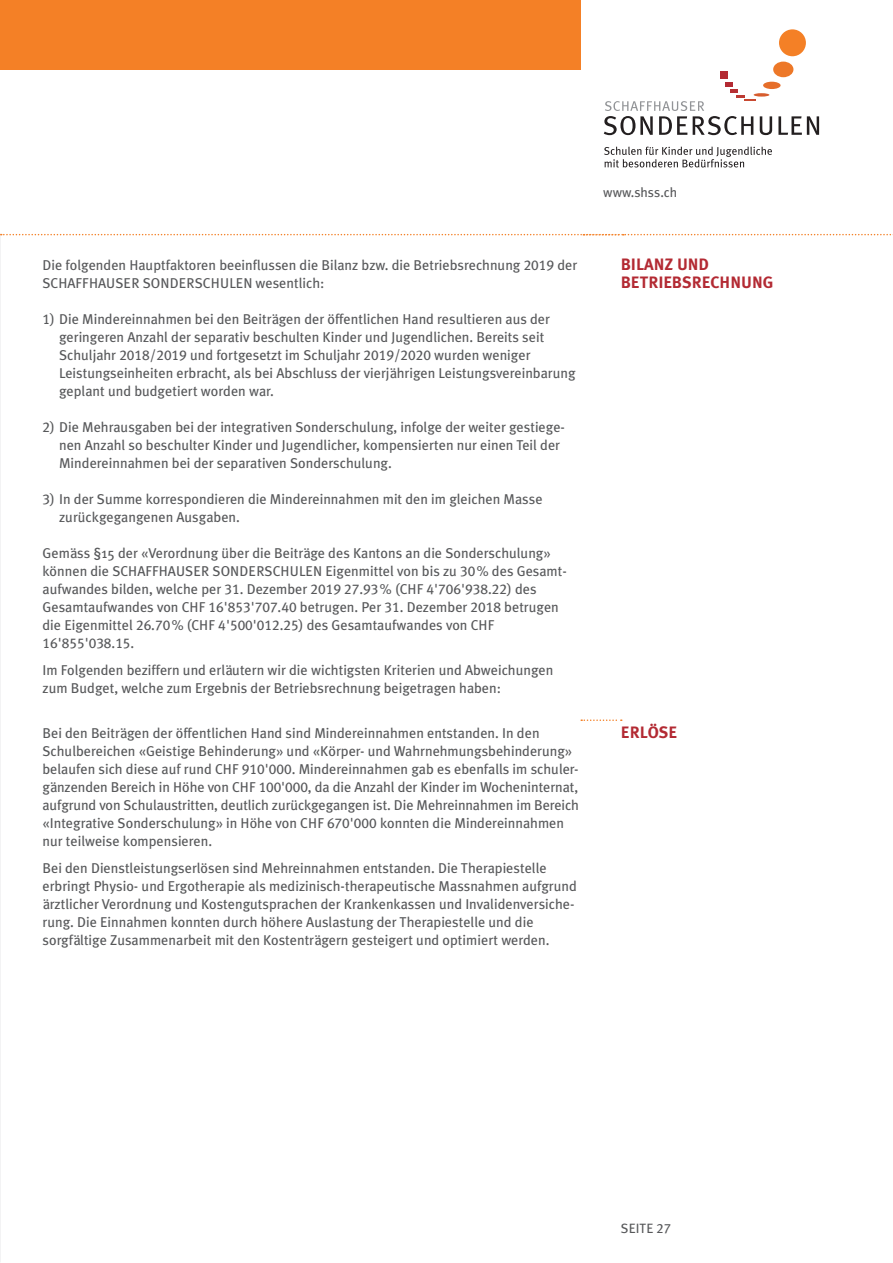
<style>
.page{position:relative;width:893px;height:1263px;background:#fff}
.page>*{position:absolute;margin:0;border:0;box-sizing:border-box;transform-origin:0 0}
.t1{font:16.5px/18px "Meta Plus Bold Caps";color:#b32a33}
.t2{font:14.25px/18px "Meta Plus";color:#57585a}
.t3{font:14.25px "Meta Plus Book Caps";color:#57585a}
.t4{font:13.5px "Meta Plus";color:#57585a}
.t5{font:13.5px "Meta Plus Book Caps";letter-spacing:.005em;color:#57585a}
.s1{font-family:"Meta Plus Book Caps"}
.s2{font-family:"Meta Plus"}
</style>
<div class="page">
<div style="left:0;top:0;width:581px;height:70px;background:#f48026"></div>
<svg style="left:778px;top:116px;width:41px;height:19px"></svg>
<div style="left:779px;top:29px;width:27px;height:27px;background:#f48026;border-radius:50%"></div>
<div style="left:773px;top:62px;width:20px;height:15px;background:#ed7828;border-radius:50%"></div>
<div style="left:763px;top:82px;width:18px;height:7px;background:#e66e2a;border-radius:50%"></div>
<svg style="left:604px;top:82px;width:168px;height:53px"></svg>
<div style="left:720px;top:71px;width:8px;height:8px;background:#b32a33"></div>
<svg style="left:604px;top:147px;width:168px;height:21px"></svg>
<img style="left:0;top:234px;width:1px;height:1029px">
<svg style="left:581px;top:719px;width:41px;height:2px"></svg>
<svg style="left:1px;top:234px;width:892px;height:2px"></svg>
<p class="t2" style="left:43px;top:256px;width:536px">Die folgenden Hauptfaktoren beeinflussen die Bilanz bzw. die Betriebsrechnung <span class="s1">2019</span> der<br>SCHAFFHAUSER SONDERSCHULEN wesentlich:</p>
<p class="t2" style="left:59px;top:310px;width:518px;text-indent:-17px"><span class="s1">1</span>) Die Mindereinnahmen bei den Beiträgen der öffentlichen Hand resultieren aus der geringeren Anzahl der separativ beschulten Kinder und Jugendlichen. Bereits seit Schuljahr <span class="s1">2018/2019</span> und fortgesetzt im Schuljahr <span class="s1">2019/2020</span> wurden weniger Leistungseinheiten erbracht, als bei Abschluss der vierjährigen Leistungsvereinbarung geplant und budgetiert worden war.</p>
<p class="t2" style="left:59px;top:418px;width:507px;text-indent:-17px"><span class="s1">2</span>) Die Mehrausgaben bei der integrativen Sonderschulung, infolge der weiter gestiege&shy;nen Anzahl so beschulter Kinder und Jugendlicher, kompensierten nur einen Teil der<br>Mindereinnahmen bei der separativen Sonderschulung.</p>
<p class="t2" style="left:59px;top:490px;width:485px;text-indent:-17px"><span class="s1">3</span>) In der Summe korrespondieren die Mindereinnahmen mit den im gleichen Masse zurückgegangenen Ausgaben.</p>
<p class="t2" style="left:43px;top:544px;width:526px">Gemäss §15 der «Verordnung über die Beiträge des Kantons an die Sonderschulung» können die SCHAFFHAUSER SONDERSCHULEN Eigenmittel von bis zu <span class="s1">30</span>% des Gesamt&shy;aufwandes bilden, welche per <span class="s1">31</span>. Dezember <span class="s1">2019 27.93</span>% (CHF <span class="s1">4'706'938.22</span>) des Gesamtaufwandes von CHF <span class="s1">16'853'707.40</span> betrugen. Per <span class="s1">31</span>. Dezember <span class="s1">2018</span> betrugen die Eigenmittel <span class="s1">26.70%</span> (CHF <span class="s1">4'500'012.25</span>) des Gesamtaufwandes von CHF</p>
<p class="t3" style="left:43px;top:635px;width:93px">16'855'038.15<span class="s2">.</span></p>
<p class="t2" style="left:43px;top:661px;width:512px">Im Folgenden beziffern und erläutern wir die wichtigsten Kriterien und Abweichungen zum Budget, welche zum Ergebnis der Betriebsrechnung beigetragen haben:</p>
<p class="t2" style="left:43px;top:724px;width:538px">Bei den Beiträgen der öffentlichen Hand sind Mindereinnahmen entstanden. In den Schulbereichen «Geistige Behinderung» und «Körper- und Wahrnehmungsbehinderung» belaufen sich diese auf rund CHF <span class="s1">910'000</span>. Mindereinnahmen gab es ebenfalls im schuler&shy;gänzenden Bereich in Höhe von CHF <span class="s1">100'000</span>, da die Anzahl der Kinder im Wocheninternat, aufgrund von Schulaustritten, deutlich zurückgegangen ist. Die Mehreinnahmen im Bereich «Integrative Sonderschulung» in Höhe von CHF <span class="s1">670'000</span> konnten die Mindereinnahmen nur teilweise kompensieren.</p>
<p class="t2" style="left:43px;top:859px;width:536px">Bei den Dienstleistungserlösen sind Mehreinnahmen entstanden. Die Therapiestelle erbringt Physio- und Ergotherapie als medizinisch-therapeutische Massnahmen aufgrund ärztlicher Verordnung und Kostengutsprachen der Krankenkassen und Invalidenversiche&shy;rung. Die Einnahmen konnten durch höhere Auslastung der Therapiestelle und die sorgfältige Zusammenarbeit mit den Kostenträgern gesteigert und optimiert werden.</p>
<p class="t4" style="left:603px;top:185px;width:75px">www.shss.ch</p>
<p class="t1" style="left:621px;top:255px;width:154px">BILANZ UND<br>BETRIEBSRECHNUNG</p>
<p class="t1" style="left:621px;top:723px;width:58px">ERLÖSE</p>
<p class="t5" style="left:621px;top:1220px;width:52px">SEITE 27</p>
</div>
